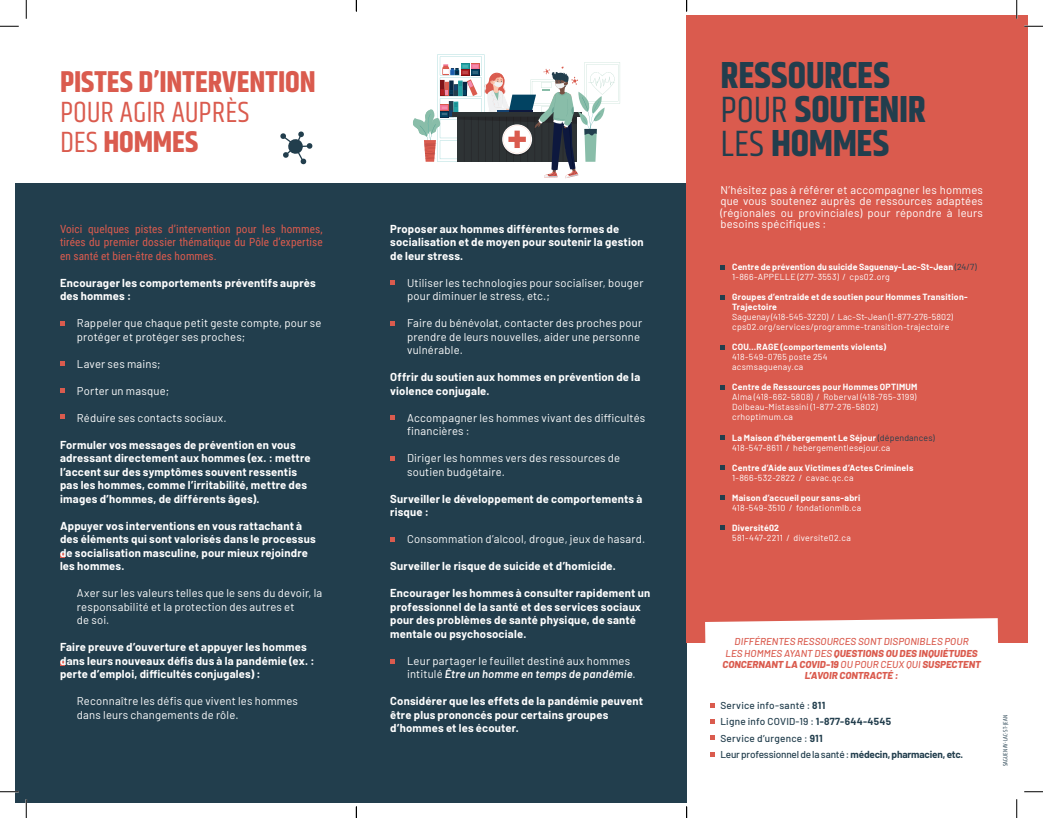
<style>
.page{position:relative;width:1043px;height:818px;background:#fff}
.page>*{position:absolute;margin:0;border:0;box-sizing:border-box;transform-origin:0 0}
.t1{font:700 37.5px/33.8px "Khand";letter-spacing:-.005em;color:#223e4d}
.t2{font:30px/30px "Khand";letter-spacing:-.005em;color:#da5b4e}
.t3{font:700 30px "Khand";color:#da5b4e}
.t4{font:700 11.25px/13.5px "Barlow";letter-spacing:.02em;color:#fff}
.t5{font:11.25px/13.5px "Barlow";letter-spacing:.015em;color:#fff}
.t6{font:11.25px/13.5px "Roboto Condensed";letter-spacing:.01em;color:#da5b4e;text-align:justify}
.t7{font:italic 800 10px/11.2px "Barlow";letter-spacing:.005em;color:#da5b4e;text-align:center}
.t8{font:500 10px/16.2px "Barlow";letter-spacing:.015em;color:#223e4d}
.t9{font:8.75px/10px "Barlow";letter-spacing:.025em;color:#fff}
.t10{font:700 8.75px/10px "Barlow";letter-spacing:.025em;color:#fff}
.t11{font:6.25px "Khand";letter-spacing:.04em;color:#223e4d}
.s1{font-weight:700}
.s2{font-weight:600;font-style:italic}
.s3{font-weight:400}
.s4{font-weight:400;color:#223e4d}
.s5{color:#223e4d}
.s6{font-weight:500}
</style>
<div class="page">
<div style="left:15px;top:184px;width:671px;height:618px;background:#223e4d"></div>
<div style="left:686px;top:15px;width:341px;height:627px;background:#da5b4e"></div>
<svg style="left:705px;top:618px;width:293px;height:25px;background:#fbf1f0"></svg>
<svg style="left:60px;top:553px;width:4px;height:4px"></svg>
<svg style="left:60px;top:661px;width:4px;height:4px"></svg>
<svg style="left:390px;top:280px;width:4px;height:5px"></svg>
<svg style="left:390px;top:321px;width:4px;height:4px"></svg>
<svg style="left:390px;top:416px;width:4px;height:4px"></svg>
<svg style="left:390px;top:456px;width:4px;height:4px"></svg>
<svg style="left:390px;top:537px;width:4px;height:4px"></svg>
<svg style="left:390px;top:659px;width:4px;height:4px"></svg>
<svg style="left:710px;top:703px;width:5px;height:4px"></svg>
<svg style="left:710px;top:719px;width:5px;height:5px"></svg>
<svg style="left:710px;top:735px;width:5px;height:4px"></svg>
<svg style="left:710px;top:752px;width:5px;height:4px"></svg>
<svg style="left:413px;top:54px;width:207px;height:124px"></svg>
<svg style="left:280px;top:131px;width:33px;height:33px"></svg>
<svg style="left:60px;top:321px;width:4px;height:4px"></svg>
<svg style="left:60px;top:361px;width:4px;height:4px"></svg>
<svg style="left:60px;top:388px;width:4px;height:4px"></svg>
<svg style="left:60px;top:414px;width:4px;height:5px"></svg>
<svg style="left:720px;top:265px;width:4px;height:5px"></svg>
<svg style="left:720px;top:295px;width:4px;height:5px"></svg>
<svg style="left:720px;top:345px;width:4px;height:5px"></svg>
<svg style="left:720px;top:385px;width:4px;height:5px"></svg>
<svg style="left:720px;top:435px;width:4px;height:5px"></svg>
<svg style="left:720px;top:465px;width:4px;height:5px"></svg>
<svg style="left:720px;top:495px;width:4px;height:5px"></svg>
<svg style="left:720px;top:525px;width:4px;height:5px"></svg>
<svg style="left:0;top:25px;width:19px;height:2px"></svg>
<svg style="left:1024px;top:25px;width:18px;height:2px"></svg>
<svg style="left:0;top:790px;width:19px;height:2px"></svg>
<svg style="left:1024px;top:791px;width:18px;height:1px"></svg>
<svg style="left:25px;top:0;width:2px;height:19px"></svg>
<svg style="left:25px;top:799px;width:2px;height:19px"></svg>
<svg style="left:1016px;top:0;width:1px;height:19px"></svg>
<svg style="left:1016px;top:799px;width:1px;height:19px"></svg>
<svg style="left:355px;top:0;width:2px;height:11px"></svg>
<svg style="left:355px;top:806px;width:2px;height:12px"></svg>
<svg style="left:686px;top:806px;width:1px;height:12px"></svg>
<h2 class="t3" style="left:60px;top:60px;width:257px">PISTES D’INTERVENTION</h2>
<h2 class="t2" style="left:60px;top:98px;width:191px">POUR AGIR AUPRÈS<br>DES <span class="s1">HOMMES</span></h2>
<p class="t6" style="left:60px;top:221px;width:264px">Voici quelques pistes d’intervention pour les hommes, tirées du premier dossier thématique du Pôle d’expertise en santé et bien-être des hommes.</p>
<p class="t4" style="left:60px;top:275px;width:257px">Encourager les comportements préventifs auprès des hommes :</p>
<p class="t5" style="left:77px;top:315px;width:246px">Rappeler que chaque petit geste compte, pour se protéger et protéger ses proches;</p>
<p class="t5" style="left:77px;top:356px;width:85px">Laver ses mains;</p>
<p class="t5" style="left:77px;top:383px;width:94px">Porter un masque;</p>
<p class="t5" style="left:77px;top:410px;width:151px">Réduire ses contacts sociaux.</p>
<p class="t4" style="left:60px;top:437px;width:252px">Formuler vos messages de prévention en vous adressant directement aux hommes (ex. : mettre l’accent sur des symptômes souvent ressentis pas les hommes, comme l’irritabilité, mettre des images d’hommes, de différents âges).</p>
<p class="t4" style="left:60px;top:518px;width:257px">Appuyer vos interventions en vous rattachant à des éléments qui sont valorisés dans le processus de socialisation masculine, pour mieux rejoindre les hommes.</p>
<p class="t5" style="left:77px;top:585px;width:247px">Axer sur les valeurs telles que le sens du devoir, la responsabilité et la protection des autres et<br>de soi.</p>
<p class="t4" style="left:60px;top:639px;width:256px">Faire preuve d’ouverture et appuyer les hommes dans leurs nouveaux défis dus à la pandémie (ex. : perte d’emploi, difficultés conjugales) :</p>
<p class="t5" style="left:77px;top:693px;width:222px">Reconnaître les défis que vivent les hommes dans leurs changements de rôle.</p>
<p class="t4" style="left:390px;top:221px;width:255px">Proposer aux hommes différentes formes de socialisation et de moyen pour soutenir la gestion de leur stress.</p>
<p class="t5" style="left:407px;top:275px;width:238px">Utiliser les technologies pour socialiser, bouger pour diminuer le stress, etc.;</p>
<p class="t5" style="left:407px;top:315px;width:237px">Faire du bénévolat, contacter des proches pour prendre de leurs nouvelles, aider une personne vulnérable.</p>
<p class="t4" style="left:390px;top:369px;width:251px">Offrir du soutien aux hommes en prévention de la violence conjugale.</p>
<p class="t5" style="left:407px;top:410px;width:240px">Accompagner les hommes vivant des difficultés financières :</p>
<p class="t5" style="left:407px;top:450px;width:215px">Diriger les hommes vers des ressources de soutien budgétaire.</p>
<p class="t4" style="left:390px;top:491px;width:254px">Surveiller le développement de comportements à risque :</p>
<p class="t5" style="left:407px;top:531px;width:240px">Consommation d’alcool, drogue, jeux de hasard.</p>
<p class="t4" style="left:390px;top:558px;width:227px">Surveiller le risque de suicide et d’homicide.</p>
<p class="t4" style="left:390px;top:585px;width:261px">Encourager les hommes à consulter rapidement un professionnel de la santé et des services sociaux pour des problèmes de santé physique, de santé mentale ou psychosociale.</p>
<p class="t5" style="left:407px;top:653px;width:230px">Leur partager le feuillet destiné aux hommes intitulé <span class="s2">Être un homme en temps de pandémie</span>.</p>
<p class="t4" style="left:390px;top:693px;width:254px">Considérer que les effets de la pandémie peuvent être plus prononcés pour certains groupes d’hommes et les écouter.</p>
<h1 class="t1" style="left:720px;top:61px;width:207px">RESSOURCES<br><span class="s3">POUR</span> SOUTENIR<br><span class="s3">LES</span> HOMMES</h1>
<p class="t5" style="left:720px;top:183px;width:264px;line-height:11.2px;text-align:justify">N’hésitez pas à référer et accompagner les hommes que vous soutenez auprès de ressources adaptées (régionales ou provinciales) pour répondre à leurs besoins spécifiques :</p>
<p class="t10" style="left:732px;top:261px;width:246px">Centre de prévention du suicide Saguenay-Lac-St-Jean <span class="s4">(24/7)<br></span><span class="s3">1-866-APPELLE (277-3553) / cps02.org</span></p>
<p class="t10" style="left:732px;top:291px;width:237px">Groupes d’entraide et de soutien pour Hommes Transition-<br>Trajectoire</p>
<p class="t9" style="left:732px;top:311px;width:222px">Saguenay (418-545-3220) / Lac-St-Jean (1-877-276-5802) cps02.org/services/programme-transition-trajectoire</p>
<p class="t10" style="left:732px;top:341px;width:155px">COU…RAGE (comportements violents)</p>
<p class="t9" style="left:732px;top:351px;width:97px">418-549-0765 poste 254 acsmsaguenay.ca</p>
<p class="t10" style="left:732px;top:381px;width:187px">Centre de Ressources pour Hommes OPTIMUM</p>
<p class="t9" style="left:732px;top:391px;width:186px">Alma (418-662-5808) / Roberval (418-765-3199)<br>Dolbeau-Mistassini (1-877-276-5802) crhoptimum.ca</p>
<p class="t9" style="left:732px;top:432px;width:204px"><span class="s1">La Maison d’hébergement Le Séjour</span> <span class="s5">(dépendances)<br></span>418-547-8611 / hebergementlesejour.ca</p>
<p class="t10" style="left:732px;top:462px;width:183px">Centre d’Aide aux Victimes d’Actes Criminels</p>
<p class="t9" style="left:732px;top:472px;width:123px">1-866-532-2822 / cavac.qc.ca</p>
<p class="t10" style="left:732px;top:492px;width:130px">Maison d’accueil pour sans-abri</p>
<p class="t9" style="left:732px;top:502px;width:130px">418-549-3510 / fondationmlb.ca</p>
<p class="t10" style="left:732px;top:522px;width:48px">Diversité02</p>
<p class="t9" style="left:732px;top:532px;width:120px">581-447-2211 / diversite02.ca</p>
<p class="t7" style="left:722px;top:635px;width:260px"><span class="s6">DIFFÉRENTES RESSOURCES SONT DISPONIBLES POUR<br>LES HOMMES AYANT DES</span> QUESTIONS OU DES INQUIÉTUDES CONCERNANT LA COVID-19 <span class="s6">OU POUR CEUX QUI</span> SUSPECTENT L’AVOIR CONTRACTÉ :</p>
<p class="t8" style="left:720px;top:696px;width:244px">Service info-santé : <span class="s1">811<br></span>Ligne info COVID-19 : <span class="s1">1-877-644-4545<br></span>Service d’urgence : <span class="s1">911<br></span>Leur professionnel de la santé : <span class="s1">médecin, pharmacien, etc.</span></p>
<p class="t11" style="left:1001px;top:766px;width:53px;rotate:-90deg">SAGUENAY-LAC-ST-JEAN</p>
</div>
